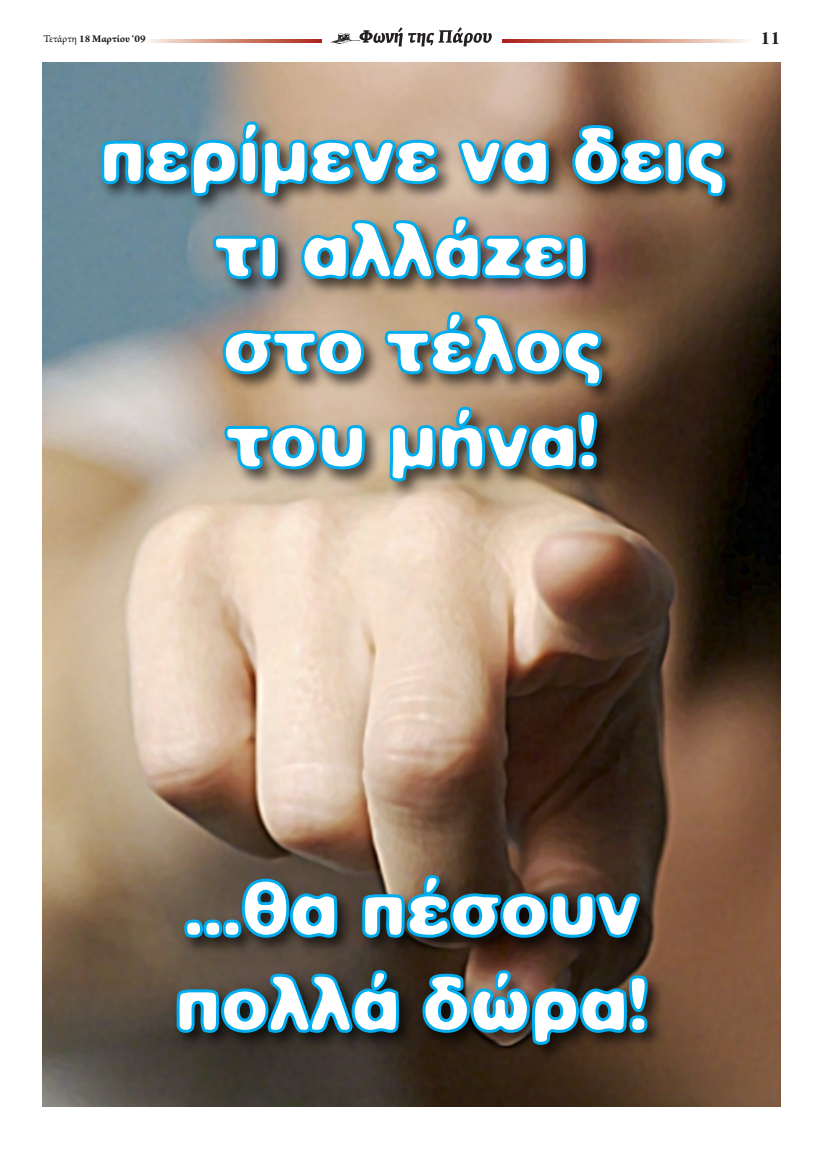
<style>
.page{position:relative;width:823px;height:1149px;background:#fff}
.page>*{position:absolute;margin:0;border:0;box-sizing:border-box;transform-origin:0 0}
.t1{font:79.2px/95px "CF Fat";color:#fff;text-align:center}
.t2{font:20px "Arno Pro Bold Subhead";color:#231f20}
.t3{font:700 11px "Arno Pro";color:#231f20}
.s1{font-weight:400}
</style>
<div class="page">
<svg style="left:331px;top:27px;width:160px;height:19px"></svg>
<svg style="left:502px;top:40px;width:246px;height:3px"></svg>
<svg style="left:148px;top:39px;width:173px;height:3px"></svg>
<img style="left:43px;top:63px;width:737px;height:1043px">
<img style="left:91px;top:106px;width:657px;height:399px">
<svg style="left:100px;top:120px;width:340px;height:77px;background:#637e83"></svg>
<svg style="left:456px;top:138px;width:94px;height:48px;background:#617c7f"></svg>
<svg style="left:570px;top:123px;width:156px;height:74px;background:#515e5b"></svg>
<svg style="left:211px;top:233px;width:68px;height:48px;background:#497789"></svg>
<svg style="left:300px;top:215px;width:287px;height:66px;background:#6b7c7d"></svg>
<svg style="left:221px;top:328px;width:144px;height:48px;background:#617c7e"></svg>
<svg style="left:383px;top:310px;width:220px;height:77px;background:#747f77"></svg>
<svg style="left:223px;top:423px;width:143px;height:48px;background:#698689"></svg>
<svg style="left:388px;top:405px;width:210px;height:77px;background:#66736c"></svg>
<img style="left:167px;top:859px;width:504px;height:208px">
<div style="left:184px;top:919px;width:19px;height:18px;border:3px solid #00aeef;border-radius:50%"></div>
<div style="left:203px;top:919px;width:19px;height:18px;border:3px solid #00aeef;border-radius:50%"></div>
<div style="left:222px;top:919px;width:19px;height:18px;border:3px solid #00aeef;border-radius:50%"></div>
<svg style="left:240px;top:876px;width:98px;height:62px;background:#2f4e57"></svg>
<svg style="left:360px;top:873px;width:282px;height:65px;background:#314549"></svg>
<svg style="left:175px;top:968px;width:225px;height:65px;background:#2a4850"></svg>
<svg style="left:420px;top:968px;width:228px;height:77px;background:#334548"></svg>
<p class="t3" style="left:43px;top:33px;width:104px"><span class="s1">Τετάρτη</span> 18 Μαρτίου ‘09</p>
<p class="t2" style="left:760px;top:27px;width:21px">11</p>
<p class="t1" style="left:99px;top:104px;width:625px">περίµενε να δεις τι αλλάζει<br>στο τέλος<br>του µήνα!</p>
<p class="t1" style="left:175px;top:857px;width:474px;text-align:left">...θα πέσουν πολλά δώρα!</p>
</div>
